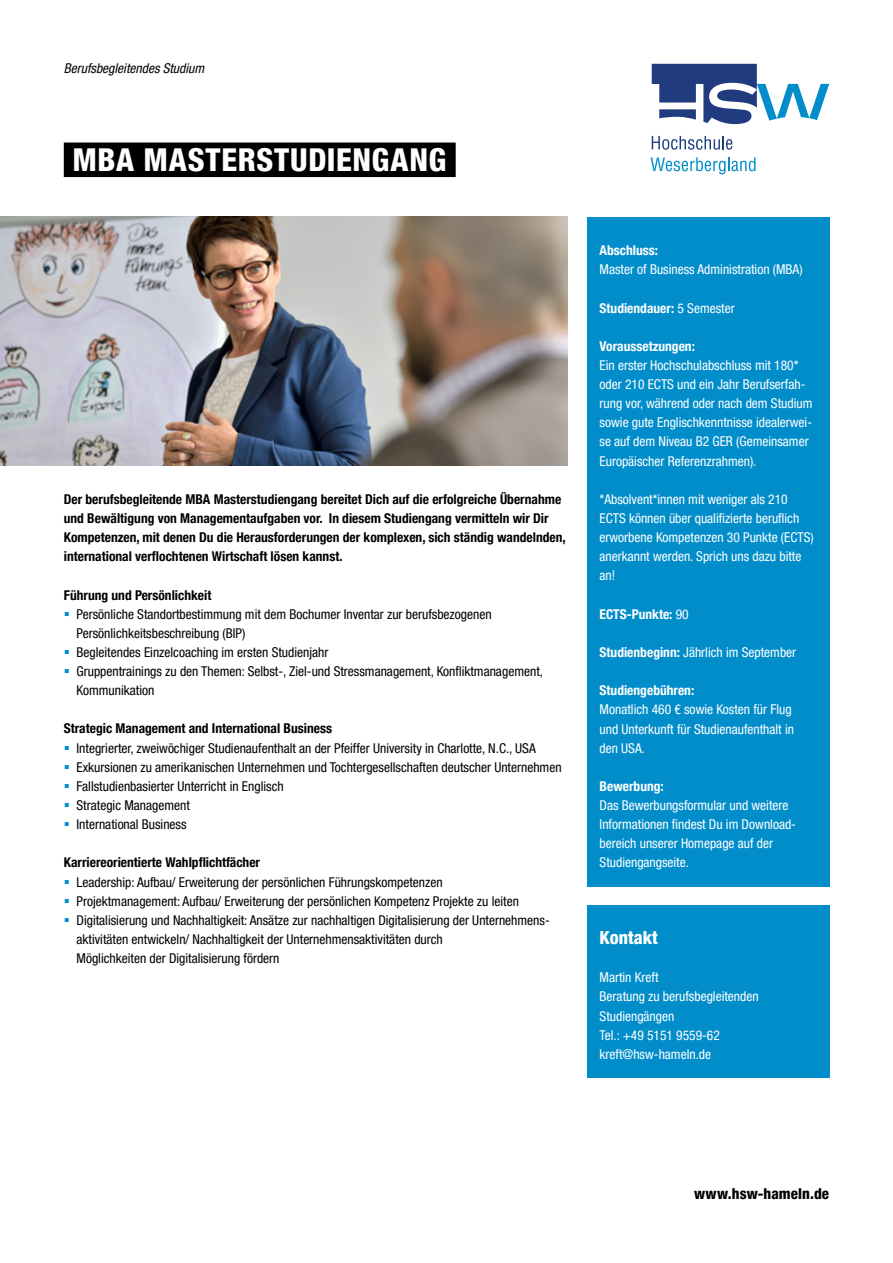
<style>
.page{position:relative;width:893px;height:1263px;background:#fff}
.page>*{position:absolute;margin:0;border:0;box-sizing:border-box;transform-origin:0 0}
.t1{font:800 condensed 31.5px "Helvetica Neue LT Pro";letter-spacing:.025em;color:#fff}
.t2{font:800 condensed 18px "Helvetica Neue LT Pro";color:#fff}
.t3{font:800 condensed 15px "Helvetica Neue LT Pro";letter-spacing:.005em;color:#000}
.t4{font:condensed 13.5px/19.2px "Helvetica Neue LT Pro";color:#000}
.t5{font:condensed 13.5px/19.2px "Helvetica Neue LT Pro";color:#fff}
.t6{font:700 condensed 13.5px/19.2px "Helvetica Neue LT Pro";color:#000}
.t7{font:700 condensed 13.5px "Helvetica Neue LT Pro";color:#fff}
.t8{font:italic condensed 13.5px "Helvetica Neue LT Pro";color:#000}
.s1{font-weight:400}
.s2{font-weight:700}
</style>
<div class="page">
<svg style="left:652px;top:64px;width:177px;height:60px"></svg>
<svg style="left:652px;top:136px;width:80px;height:14px"></svg>
<svg style="left:651px;top:158px;width:104px;height:16px"></svg>
<img style="left:0;top:217px;width:568px;height:249px">
<div style="left:587px;top:217px;width:242px;height:670px;background:#008dca"></div>
<div style="left:587px;top:906px;width:242px;height:172px;background:#008dca"></div>
<div style="left:64px;top:143px;width:392px;height:34px;background:#000"></div>
<p class="t8" style="left:64px;top:61px;width:142px">Berufsbegleitendes Studium</p>
<h1 class="t1" style="left:73px;top:141px;width:375px">MBA MASTERSTUDIENGANG</h1>
<p class="t6" style="left:64px;top:489px;width:503px">Der berufsbegleitende MBA Masterstudiengang bereitet Dich auf die erfolgreiche Übernahme und Bewältigung von Managementaufgaben vor. In diesem Studiengang vermitteln wir Dir Kompetenzen, mit denen Du die Herausforderungen der komplexen, sich ständig wandelnden, international verflochtenen Wirtschaft lösen kannst.</p>
<p class="t6" style="left:64px;top:585px;width:149px">Führung und Persönlichkeit</p>
<p class="t4" style="left:77px;top:604px;width:468px">Persönliche Standortbestimmung mit dem Bochumer Inventar zur berufsbezogenen Persönlichkeitsbeschreibung (BIP)<br>Begleitendes Einzelcoaching im ersten Studienjahr<br>Gruppentrainings zu den Themen: Selbst-, Ziel-und Stressmanagement, Konfliktmanagement, Kommunikation</p>
<p class="t6" style="left:64px;top:719px;width:270px">Strategic Management and International Business</p>
<p class="t4" style="left:77px;top:738px;width:486px">Integrierter, zweiwöchiger Studienaufenthalt an der Pfeiffer University in Charlotte, N.C., USA Exkursionen zu amerikanischen Unternehmen und Tochtergesellschaften deutscher Unternehmen Fallstudienbasierter Unterricht in Englisch<br>Strategic Management<br>International Business</p>
<p class="t6" style="left:64px;top:853px;width:198px">Karriereorientierte Wahlpflichtfächer</p>
<p class="t4" style="left:77px;top:872px;width:475px">Leadership: Aufbau/ Erweiterung der persönlichen Führungskompetenzen Projektmanagement: Aufbau/ Erweiterung der persönlichen Kompetenz Projekte zu leiten Digitalisierung und Nachhaltigkeit: Ansätze zur nachhaltigen Digitalisierung der Unternehmens&shy;aktivitäten entwickeln/ Nachhaltigkeit der Unternehmensaktivitäten durch<br>Möglichkeiten der Digitalisierung fördern</p>
<p class="t7" style="left:600px;top:242px;width:60px">Abschluss:</p>
<p class="t5" style="left:600px;top:260px;width:205px">Master of Business Administration (MBA)</p>
<p class="t7" style="left:600px;top:300px;width:137px">Studiendauer: <span class="s1">5 Semester</span></p>
<p class="t7" style="left:600px;top:338px;width:97px">Voraussetzungen:</p>
<p class="t5" style="left:600px;top:355px;width:214px">Ein erster Hochschulabschluss mit 180* oder 210 ECTS und ein Jahr Berufserfah&shy;rung vor, während oder nach dem Studium sowie gute Englischkenntnisse idealerwei&shy;se auf dem Niveau B2 GER (Gemeinsamer Europäischer Referenzrahmen).</p>
<p class="t5" style="left:600px;top:489px;width:216px">*Absolvent*innen mit weniger als 210<br>ECTS können über qualifizierte beruflich erworbene Kompetenzen 30 Punkte (ECTS) anerkannt werden. Sprich uns dazu bitte an!</p>
<p class="t7" style="left:600px;top:606px;width:91px">ECTS-Punkte: <span class="s1">90</span></p>
<p class="t5" style="left:600px;top:642px;width:198px"><span class="s2">Studienbeginn:</span> Jährlich im September</p>
<p class="t7" style="left:600px;top:682px;width:96px">Studiengebühren:</p>
<p class="t5" style="left:600px;top:700px;width:196px">Monatlich 460 € sowie Kosten für Flug und Unterkunft für Studienaufenthalt in den USA.</p>
<p class="t7" style="left:600px;top:778px;width:66px">Bewerbung:</p>
<p class="t5" style="left:600px;top:795px;width:198px">Das Bewerbungsformular und weitere<br>Informationen findest Du im Download&shy;bereich unserer Homepage auf der<br>Studiengangseite.</p>
<h2 class="t2" style="left:600px;top:927px;width:60px">Kontakt</h2>
<p class="t5" style="left:600px;top:968px;width:161px">Martin Kreft<br>Beratung zu berufsbegleitenden<br>Studiengängen<br>Tel.: +49 5151 9559-62 kreft@hsw-hameln.de</p>
<p class="t3" style="left:694px;top:1185px;width:137px">www.hsw-hameln.de</p>
</div>
